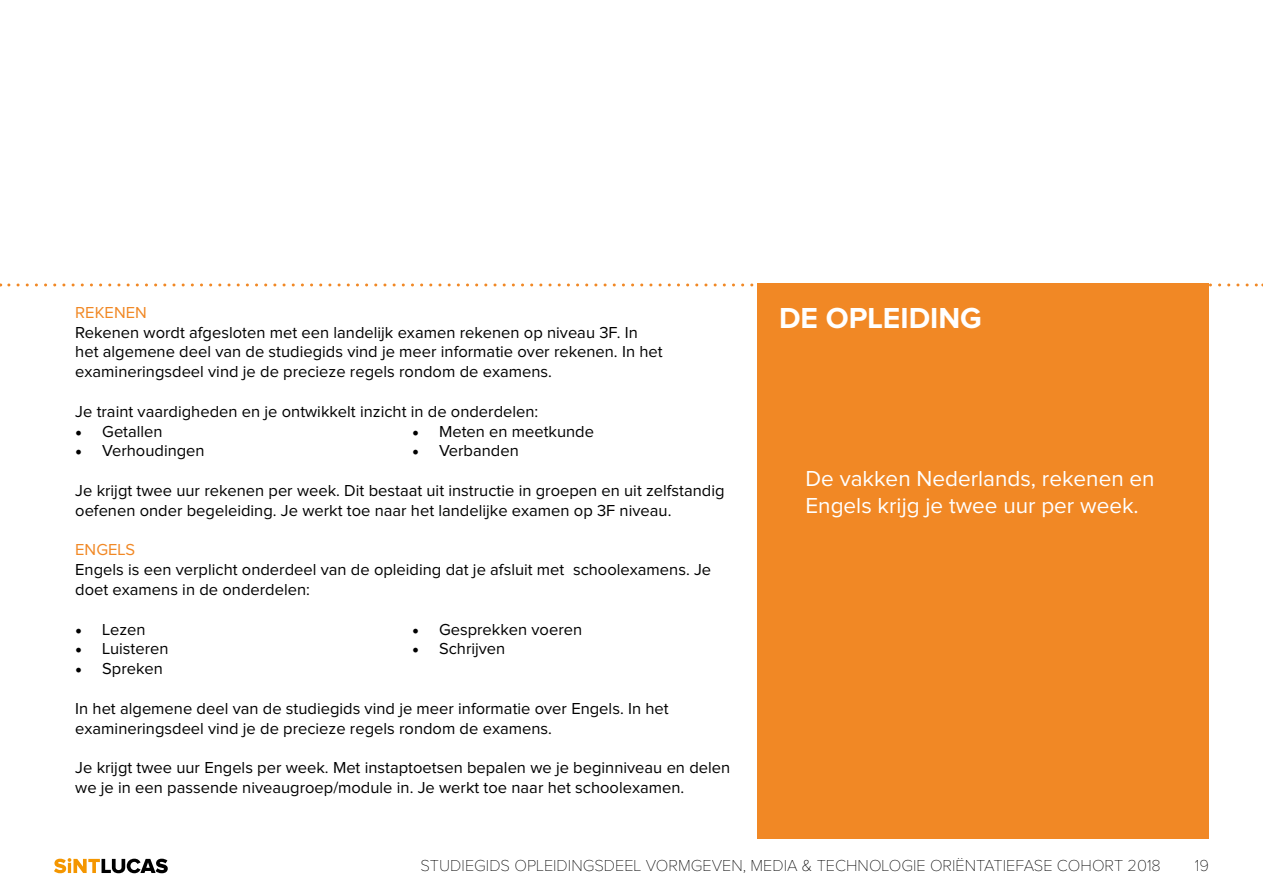
<style>
.page{position:relative;width:1263px;height:893px;background:#fff}
.page>*{position:absolute;margin:0;border:0;box-sizing:border-box;transform-origin:0 0}
.t1{font:700 30px "Proxima Nova";color:#fff}
.t2{font:22.5px/27px "Proxima Nova";color:#fff}
.t3{font:16.5px/19.8px "Proxima Nova";color:#000}
.t4{font:100 16.5px "Proxima Nova";color:#000}
.t5{font:16.5px "Proxima Nova";color:#f18825}
.s1{font-family:"Minion Pro";font-size:18px}
</style>
<div class="page">
<svg style="left:54px;top:858px;width:114px;height:15px"></svg>
<svg style="left:9px;top:283px;width:1254px;height:3px"></svg>
<div style="left:758px;top:283px;width:451px;height:556px;background:#f18825"></div>
<p class="t5" style="left:75px;top:305px;width:73px">REKENEN</p>
<p class="t3" style="left:75px;top:323px;width:589px">Rekenen wordt afgesloten met een landelijk examen rekenen op niveau 3F. In het algemene deel van de studiegids vind je meer informatie over rekenen. In het examineringsdeel vind je de precieze regels rondom de examens.</p>
<p class="t3" style="left:75px;top:402px;width:465px">Je traint vaardigheden en je ontwikkelt inzicht in de onderdelen:</p>
<p class="t3" style="left:75px;top:422px;width:89px"><span class="s1">•</span> Getallen</p>
<p class="t3" style="left:75px;top:442px;width:131px"><span class="s1">•</span> Verhoudingen</p>
<p class="t3" style="left:412px;top:422px;width:184px"><span class="s1">•</span> Meten en meetkunde</p>
<p class="t3" style="left:412px;top:442px;width:108px"><span class="s1">•</span> Verbanden</p>
<p class="t3" style="left:75px;top:481px;width:651px">Je krijgt twee uur rekenen per week. Dit bestaat uit instructie in groepen en uit zelfstandig oefenen onder begeleiding. Je werkt toe naar het landelijke examen op 3F niveau.</p>
<p class="t5" style="left:75px;top:542px;width:62px">ENGELS</p>
<p class="t3" style="left:75px;top:560px;width:637px">Engels is een verplicht onderdeel van de opleiding dat je afsluit met schoolexamens. Je doet examens in de onderdelen:</p>
<p class="t3" style="left:75px;top:620px;width:72px"><span class="s1">•</span> Lezen</p>
<p class="t3" style="left:75px;top:640px;width:95px"><span class="s1">•</span> Luisteren</p>
<p class="t3" style="left:75px;top:659px;width:89px"><span class="s1">•</span> Spreken</p>
<p class="t3" style="left:412px;top:620px;width:172px"><span class="s1">•</span> Gesprekken voeren</p>
<p class="t3" style="left:412px;top:640px;width:95px"><span class="s1">•</span> Schrijven</p>
<p class="t3" style="left:75px;top:699px;width:595px">In het algemene deel van de studiegids vind je meer informatie over Engels. In het examineringsdeel vind je de precieze regels rondom de examens.</p>
<p class="t3" style="left:75px;top:758px;width:656px">Je krijgt twee uur Engels per week. Met instaptoetsen bepalen we je beginniveau en delen we je in een passende niveaugroep/module in. Je werkt toe naar het schoolexamen.</p>
<h1 class="t1" style="left:779px;top:305px;width:204px">DE OPLEIDING</h1>
<h2 class="t2" style="left:805px;top:465px;width:351px">De vakken Nederlands, rekenen en<br>Engels krijg je twee uur per week.</h2>
<p class="t4" style="left:420px;top:858px;width:742px">STUDIEGIDS OPLEIDINGSDEEL VORMGEVEN, MEDIA &amp; TECHNOLOGIE ORIËNTATIEFASE COHORT 2018</p>
<p class="t4" style="left:1195px;top:858px;width:16px">19</p>
</div>
